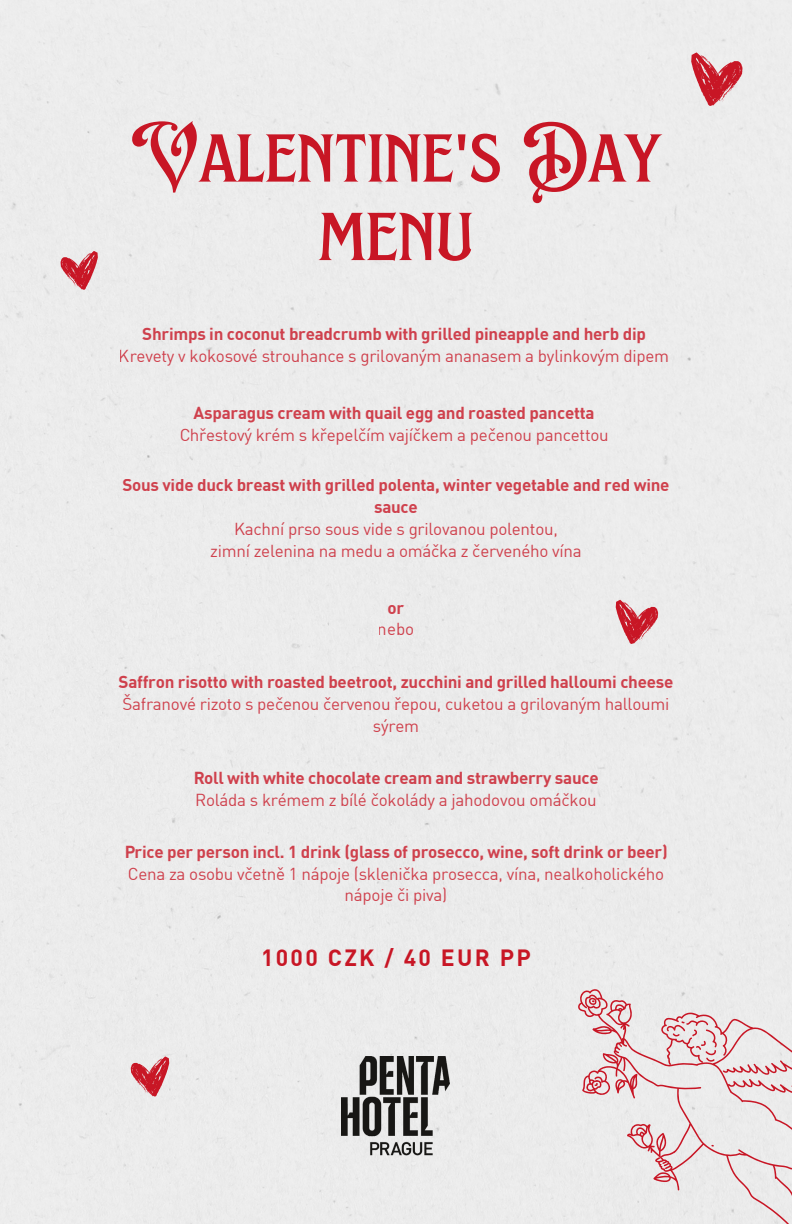
<style>
.page{position:relative;width:792px;height:1224px;background:#ececec}
.page>*{position:absolute;margin:0;border:0;box-sizing:border-box;transform-origin:0 0}
.t1{font:82.9px/78.5px "EFCO Brookshire";color:#c81625;text-align:center}
.t2{font:700 23px "DIN Offc Pro";letter-spacing:.1em;color:#c81625}
.t3{font:17px/21.8px "DIN Offc Pro";letter-spacing:-.015em;color:#c81625;text-align:center}
.t4{font:700 17px/21.8px "DIN Offc Pro";letter-spacing:-.015em;color:#c81625;text-align:center}
</style>
<div class="page">
<svg style="left:692px;top:52px;width:50px;height:54px;background:#da8189"></svg>
<svg style="left:61px;top:251px;width:37px;height:39px"></svg>
<svg style="left:616px;top:600px;width:42px;height:44px;background:#d98188"></svg>
<svg style="left:131px;top:1056px;width:38px;height:41px;background:#d9838a"></svg>
<svg style="left:578px;top:989px;width:214px;height:235px;background:#e8dbdc"></svg>
<svg style="left:588px;top:997px;width:9px;height:8px"></svg>
<img style="left:342px;top:1056px;width:108px;height:100px">
<p class="t1" style="left:131px;top:116px;width:532px">Valentine's Day menu</p>
<p class="t4" style="left:142px;top:325px;width:505px">Shrimps in coconut breadcrumb with grilled pineapple and herb dip</p>
<p class="t3" style="left:119px;top:347px;width:552px">Krevety v kokosové strouhance s grilovaným ananasem a bylinkovým dipem</p>
<p class="t4" style="left:194px;top:404px;width:402px">Asparagus cream with quail egg and roasted pancetta</p>
<p class="t3" style="left:179px;top:425px;width:431px">Chřestový krém s křepelčím vajíčkem a pečenou pancettou</p>
<p class="t4" style="left:122px;top:476px;width:549px">Sous vide duck breast with grilled polenta, winter vegetable and red wine sauce</p>
<p class="t3" style="left:210px;top:520px;width:373px">Kachní prso sous vide s grilovanou polentou,<br>zimní zelenina na medu a omáčka z červeného vína</p>
<p class="t4" style="left:388px;top:598px;width:18px">or</p>
<p class="t3" style="left:378px;top:620px;width:38px">nebo</p>
<p class="t4" style="left:119px;top:673px;width:556px">Saffron risotto with roasted beetroot, zucchini and grilled halloumi cheese</p>
<p class="t3" style="left:123px;top:694px;width:548px">Šafranové rizoto s pečenou červenou řepou, cuketou a grilovaným halloumi sýrem</p>
<p class="t4" style="left:193px;top:769px;width:407px">Roll with white chocolate cream and strawberry sauce</p>
<p class="t3" style="left:195px;top:790px;width:403px">Roláda s krémem z bílé čokolády a jahodovou omáčkou</p>
<p class="t4" style="left:124px;top:843px;width:545px">Price per person incl. 1 drink (glass of prosecco, wine, soft drink or beer)</p>
<p class="t3" style="left:128px;top:864px;width:538px">Cena za osobu včetně 1 nápoje (sklenička prosecca, vína, nealkoholického nápoje či piva)</p>
<p class="t2" style="left:261px;top:948px;width:271px">1000 CZK / 40 EUR PP</p>
</div>
